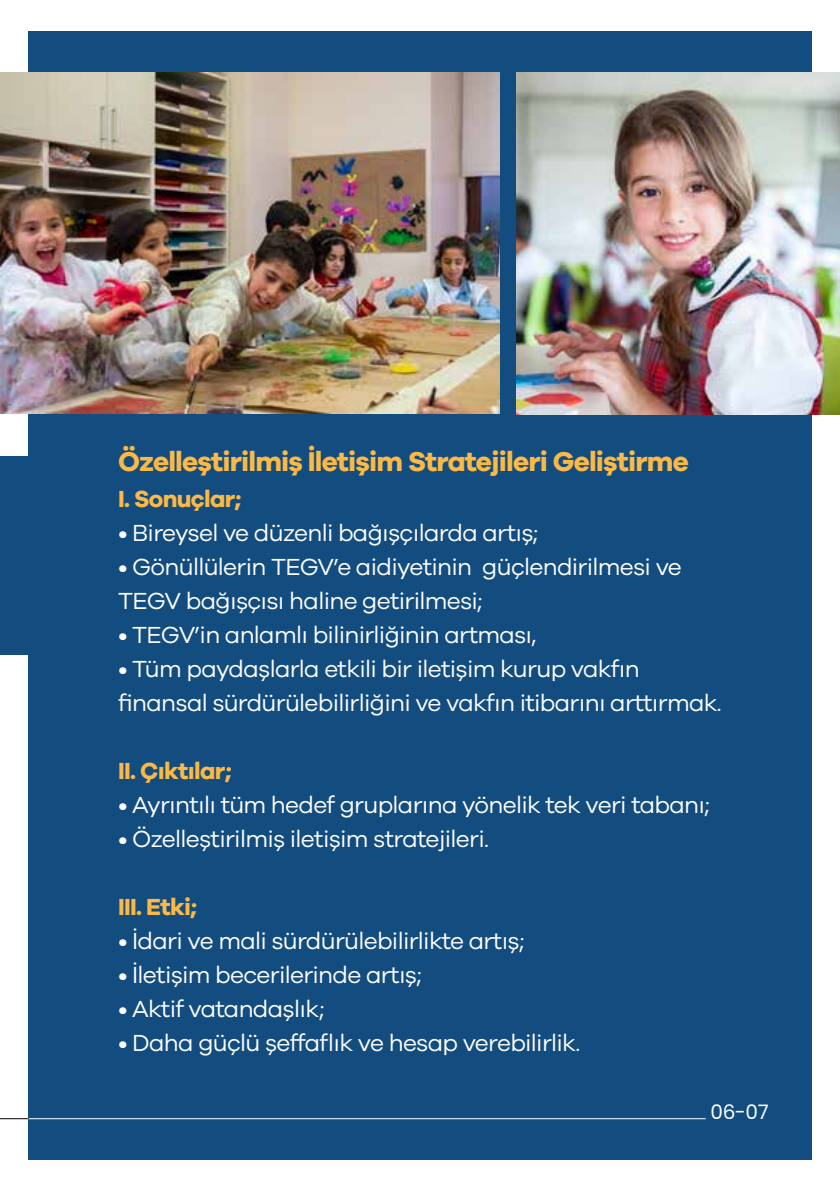
<style>
.page{position:relative;width:840px;height:1191px;background:#fff}
.page>*{position:absolute;margin:0;border:0;box-sizing:border-box;transform-origin:0 0}
.t1{font:700 28px "Galano Grotesque";letter-spacing:-.03em;color:#fdb945}
.t2{font:24px/34px "Galano Grotesque";letter-spacing:-.03em;color:#fff}
.t3{font:700 24px "Galano Grotesque";letter-spacing:-.03em;color:#fdb945}
.t4{font:20px "Poppins";color:#fff}
</style>
<div class="page">
<div style="left:0;top:457px;width:28px;height:198px;background:#134d80"></div>
<div style="left:28px;top:31px;width:783px;height:1129px;background:#134d80"></div>
<hr style="left:28px;top:1118px;width:677px;height:1px;background:#fff">
<img style="left:516px;top:72px;width:323px;height:342px">
<img style="left:0;top:72px;width:499px;height:341px">
<svg style="left:0;top:1118px;width:28px;height:1px"></svg>
<p class="t1" style="left:118px;top:445px;width:572px">Özelleştirilmiş İletişim Stratejileri Geliştirme</p>
<p class="t3" style="left:118px;top:484px;width:125px">I. Sonuçlar;</p>
<p class="t2" style="left:118px;top:515px;width:421px">• Bireysel ve düzenli bağışçılarda artış;</p>
<p class="t2" style="left:118px;top:549px;width:565px">• Gönüllülerin TEGV’e aidiyetinin güçlendirilmesi ve<br>TEGV bağışçısı haline getirilmesi;</p>
<p class="t2" style="left:118px;top:617px;width:420px">• TEGV’in anlamlı bilinirliğinin artması,</p>
<p class="t2" style="left:118px;top:651px;width:605px">• Tüm paydaşlarla etkili bir iletişim kurup vakfın finansal sürdürülebilirliğini ve vakfın itibarını arttırmak.</p>
<p class="t3" style="left:118px;top:756px;width:115px">II. Çıktılar;</p>
<p class="t2" style="left:118px;top:787px;width:593px">• Ayrıntılı tüm hedef gruplarına yönelik tek veri tabanı;</p>
<p class="t2" style="left:118px;top:821px;width:372px">• Özelleştirilmiş iletişim stratejileri.</p>
<p class="t3" style="left:118px;top:892px;width:81px">III. Etki;</p>
<p class="t2" style="left:118px;top:923px;width:408px">• İdari ve mali sürdürülebilirlikte artış;</p>
<p class="t2" style="left:118px;top:957px;width:305px">• İletişim becerilerinde artış;</p>
<p class="t2" style="left:118px;top:991px;width:208px">• Aktif vatandaşlık;</p>
<p class="t2" style="left:118px;top:1025px;width:463px">• Daha güçlü şeffaflık ve hesap verebilirlik.</p>
<p class="t4" style="left:710px;top:1100px;width:60px">06-07</p>
</div>
